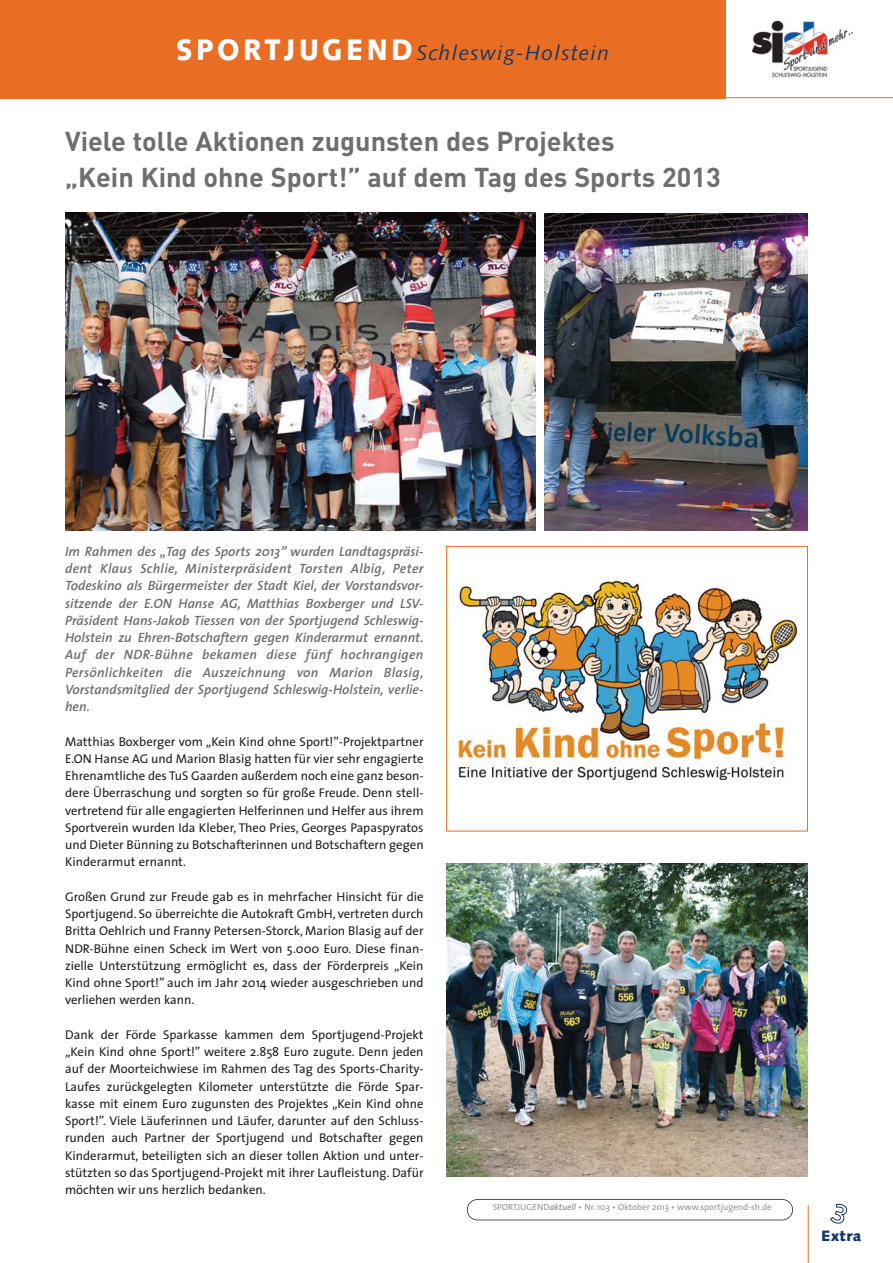
<style>
.page{position:relative;width:893px;height:1263px;background:#fff}
.page>*{position:absolute;margin:0;border:0;box-sizing:border-box;transform-origin:0 0}
.t1{font:700 27px/36px "DIN";color:#6d6e70}
.t2{font:italic 21px "Syntax";letter-spacing:.055em;color:#133768}
.t3{font:900 15px "Syntax";letter-spacing:.03em;color:#133768}
.t4{font:italic 600 13.5px/17.2px "The Sans";color:#6d6e70;text-align:justify}
.t5{font:12.75px/17.2px "The Sans";color:#231f20;text-align:justify}
.t6{font:9px "The Sans";color:#939598}
.s1{font-weight:900;font-style:normal;font-size:29.7px;color:#fff}
.s2{font-weight:600;font-style:italic}
</style>
<div class="page">
<div style="left:0;top:0;width:726px;height:98px;background:#e96e23"></div>
<img style="left:752px;top:22px;width:100px;height:56px">
<hr style="left:717px;top:97px;width:175px;height:1px;background:#e96e23">
<div style="left:467px;top:1199px;width:326px;height:21px;border:2px solid #231f20;border-radius:11px"></div>
<hr style="left:808px;top:1205px;width:1px;height:58px;background:#e96e23">
<img style="left:66px;top:213px;width:470px;height:317px">
<img style="left:446px;top:864px;width:362px;height:312px">
<img style="left:545px;top:213px;width:263px;height:317px">
<img style="left:458px;top:581px;width:338px;height:199px">
<div style="left:446px;top:546px;width:362px;height:285px;border:1px solid #e96e23"></div>
<h2 class="t2" style="left:176px;top:45px;width:434px"><span class="s1">SPORTJUGEND</span>Schleswig-Holstein</h2>
<h1 class="t1" style="left:65px;top:126px;width:657px">Viele tolle Aktionen zugunsten des Projektes<br>„Kein Kind ohne Sport!” auf dem Tag des Sports 2013</h1>
<p class="t4" style="left:65px;top:544px;width:360px">Im Rahmen des „Tag des Sports 2013” wurden Landtagspräsi&shy;dent Klaus Schlie, Ministerpräsident Torsten Albig, Peter Todeskino als Bürgermeister der Stadt Kiel, der Vorstandsvor&shy;sitzende der E.ON Hanse AG, Matthias Boxberger und LSV-Präsident Hans-Jakob Tiessen von der Sportjugend Schleswig-Holstein zu Ehren-Botschaftern gegen Kinderarmut ernannt.<br>Auf der NDR-Bühne bekamen diese fünf hochrangigen Persönlichkeiten die Auszeichnung von Marion Blasig, Vorstandsmitglied der Sportjugend Schleswig-Holstein, verlie&shy;hen.</p>
<p class="t5" style="left:65px;top:734px;width:360px">Matthias Boxberger vom „Kein Kind ohne Sport!”-Projektpartner E.ON Hanse AG und Marion Blasig hatten für vier sehr engagierte Ehrenamtliche des TuS Gaarden außerdem noch eine ganz beson&shy;dere Überraschung und sorgten so für große Freude. Denn stell&shy;vertretend für alle engagierten Helferinnen und Helfer aus ihrem Sportverein wurden Ida Kleber, Theo Pries, Georges Papaspyratos und Dieter Bünning zu Botschafterinnen und Botschaftern gegen Kinderarmut ernannt.</p>
<p class="t5" style="left:65px;top:889px;width:360px">Großen Grund zur Freude gab es in mehrfacher Hinsicht für die Sportjugend. So überreichte die Autokraft GmbH, vertreten durch Britta Oehlrich und Franny Petersen-Storck, Marion Blasig auf der NDR-Bühne einen Scheck im Wert von 5.000 Euro. Diese finan&shy;zielle Unterstützung ermöglicht es, dass der Förderpreis „Kein Kind ohne Sport!” auch im Jahr 2014 wieder ausgeschrieben und verliehen werden kann.</p>
<p class="t5" style="left:65px;top:1027px;width:360px">Dank der Förde Sparkasse kammen dem Sportjugend-Projekt „Kein Kind ohne Sport!” weitere 2.858 Euro zugute. Denn jeden auf der Moorteichwiese im Rahmen des Tag des Sports-Charity-Laufes zurückgelegten Kilometer unterstützte die Förde Spar&shy;kasse mit einem Euro zugunsten des Projektes „Kein Kind ohne Sport!”. Viele Läuferinnen und Läufer, darunter auf den Schluss&shy;runden auch Partner der Sportjugend und Botschafter gegen Kinderarmut, beteiligten sich an dieser tollen Aktion und unter&shy;stützten so das Sportjugend-Projekt mit ihrer Laufleistung. Dafür möchten wir uns herzlich bedanken.</p>
<p class="t6" style="left:493px;top:1204px;width:281px">SPORTJUGEND<span class="s2">aktuell</span> • Nr. 103 • Oktober 2013 • www.sportjugend-sh.de</p>
<p class="t3" style="left:821px;top:1230px;width:42px">Extra</p>
</div>
